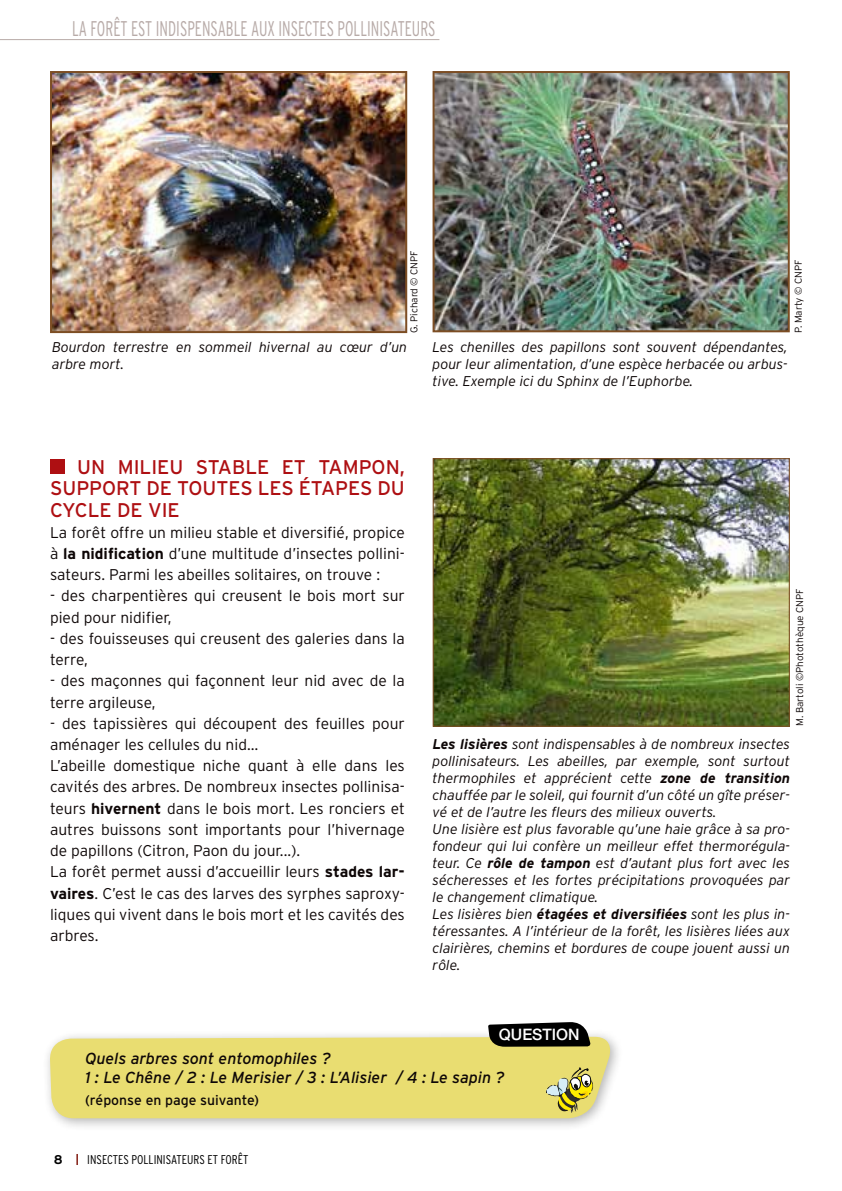
<style>
.page{position:relative;width:842px;height:1191px;background:#fff}
.page>*{position:absolute;margin:0;border:0;box-sizing:border-box;transform-origin:0 0}
.t1{font:300 condensed 21.2px "Interstate";color:#b8aba8;scale:.8 1}
.t2{font:19.8px "Interstate";color:#ae0f12}
.t3{font:italic 16px/19.2px "Interstate";color:#0e0707}
.t4{font:500 15.8px "Helvetica Neue";color:#fff}
.t5{font:300 15.6px/21.2px "Interstate";color:#0e0707}
.t6{font:italic 300 14.2px/17px "Interstate";color:#0e0707}
.t7{font:14px "Interstate";color:#0e0707}
.t8{font:300 condensed 12.8px "Interstate";color:#000}
.t9{font:700 12.8px "Interstate";color:#000}
.t10{font:300 9.8px "Interstate";color:#0e0707}
.s1{font-weight:700}
</style>
<div class="page">
<svg style="left:76px;top:1154px;width:2px;height:11px"></svg>
<div style="left:50px;top:459px;width:15px;height:15px;background:#ae0f12"></div>
<hr style="left:0;top:39px;width:439px;height:1px;background:#b8aba8">
<img style="left:53px;top:74px;width:351px;height:256px">
<div style="left:50px;top:71px;width:357px;height:262px;border:2px solid #7d4e24"></div>
<img style="left:436px;top:74px;width:351px;height:255px">
<div style="left:433px;top:71px;width:357px;height:261px;border:2px solid #7d4e24"></div>
<img style="left:435px;top:460px;width:353px;height:265px">
<div style="left:433px;top:458px;width:357px;height:269px;border:1px solid #7d4e24"></div>
<div style="left:42px;top:1028px;width:582px;height:104px;background:#000;opacity:.3"></div>
<div style="left:49px;top:1036px;width:567px;height:82px;background:#e9dd71"></div>
<svg style="left:488px;top:1022px;width:103px;height:24px"></svg>
<svg style="left:546px;top:1067px;width:47px;height:46px"></svg>
<h1 class="t1" style="left:72px;top:17px;width:456px">LA FORÊT EST INDISPENSABLE AUX INSECTES POLLI NISATEURS</h1>
<p class="t10" style="left:409px;top:333px;width:84px;rotate:-90deg">G. Pichard © CNPF</p>
<p class="t10" style="left:793px;top:333px;width:75px;rotate:-90deg">P. Marty © CNPF</p>
<p class="t6" style="left:52px;top:339px;width:357px">Bourdon terrestre en sommeil hivernal au cœur d’un arbre mort.</p>
<p class="t6" style="left:433px;top:339px;width:357px;text-align:justify">Les chenilles des papillons sont souvent dépendantes, pour leur alimentation, d’une espèce herbacée ou arbus&shy;tive. Exemple ici du Sphinx de l’Euphorbe.</p>
<h2 class="t2" style="left:77px;top:456px;width:52px">UN MILIEU</h2>
<h2 class="t2" style="left:196px;top:456px;width:62px">STABLE</h2>
<h2 class="t2" style="left:282px;top:456px;width:12px">ET</h2>
<h2 class="t2" style="left:318px;top:456px;width:15px">TAMPON</h2>
<h2 class="t2" style="left:400px;top:456px;width:7px">,</h2>
<h2 class="t2" style="left:50px;top:477px;width:27px">SUPPORT</h2>
<h2 class="t2" style="left:147px;top:477px;width:44px">DE TOUTE</h2>
<h2 class="t2" style="left:240px;top:477px;width:72px">S LE S ÉTAPE</h2>
<h2 class="t2" style="left:360px;top:477px;width:31px">S DU</h2>
<h2 class="t2" style="left:50px;top:498px;width:38px">CYCLE</h2>
<h2 class="t2" style="left:117px;top:498px;width:54px">DE VIE</h2>
<p class="t5" style="left:50px;top:521px;width:356px;text-align:justify">La forêt offre un milieu stable et diversifié, propice à <span class="s1">la nidification</span> d’une multitude d’insectes pollini&shy;sateurs. Parmi les abeilles solitaires, on trouve :</p>
<p class="t5" style="left:50px;top:585px;width:356px">- des charpentières qui creusent le bois mort sur pied pour nidifier,</p>
<p class="t5" style="left:50px;top:627px;width:356px">- des fouisseuses qui creusent des galeries dans la terre,</p>
<p class="t5" style="left:50px;top:670px;width:356px">- des maçonnes qui façonnent leur nid avec de la terre argileuse,</p>
<p class="t5" style="left:50px;top:712px;width:356px">- des tapissières qui découpent des feuilles pour aménager les cellules du nid…<br>L’abeille domestique niche quant à elle dans les cavités des arbres. De nombreux insectes pollinisa&shy;teurs <span class="s1">hivernent</span> dans le bois mort. Les ronciers et autres buissons sont importants pour l’hivernage de papillons (Citron, Paon du jour...).<br>La forêt permet aussi d’accueillir leurs <span class="s1">stades lar&shy;vaires</span>. C’est le cas des larves des syrphes saproxy&shy;liques qui vivent dans le bois mort et les cavités des arbres.</p>
<p class="t10" style="left:794px;top:726px;width:139px;rotate:-90deg">M. Bartoli ©Photothèque CNPF</p>
<p class="t6" style="left:433px;top:735px;width:359px"><span class="s1">Les lisières</span> sont indispensables à de nombreux insectes pollinisateurs. Les abeilles, par exemple, sont surtout thermophiles et apprécient cette <span class="s1">zone de transition </span>chauffée par le soleil, qui fournit d’un côté un gîte préser&shy;vé et de l’autre les fleurs des milieux ouverts.<br>Une lisière est plus favorable qu’une haie grâce à sa pro&shy;fondeur qui lui confère un meilleur effet thermorégula&shy;teur. Ce <span class="s1">rôle de tampon</span> est d’autant plus fort avec les sécheresses et les fortes précipitations provoquées par le changement climatique.<br>Les lisières bien <span class="s1">étagées et diversifiées</span> sont les plus in&shy;téressantes. A l’intérieur de la forêt, les lisières liées aux clairières, chemins et bordures de coupe jouent aussi un rôle.</p>
<p class="t4" style="left:499px;top:1024px;width:82px">QUESTION</p>
<p class="t3" style="left:85px;top:1048px;width:421px">Quels arbres sont entomophiles ?<br>1 : Le Chêne / 2 : Le Merisier / 3 : L’Alisier / 4 : Le sapin ?</p>
<p class="t7" style="left:85px;top:1092px;width:176px">(RÉPONSE EN PAGE SUIVANTE)</p>
<p class="t9" style="left:54px;top:1152px;width:10px">8</p>
<p class="t8" style="left:87px;top:1151px;width:163px">INSECTES POLLI NISATEURS ET FORÊT</p>
</div>
